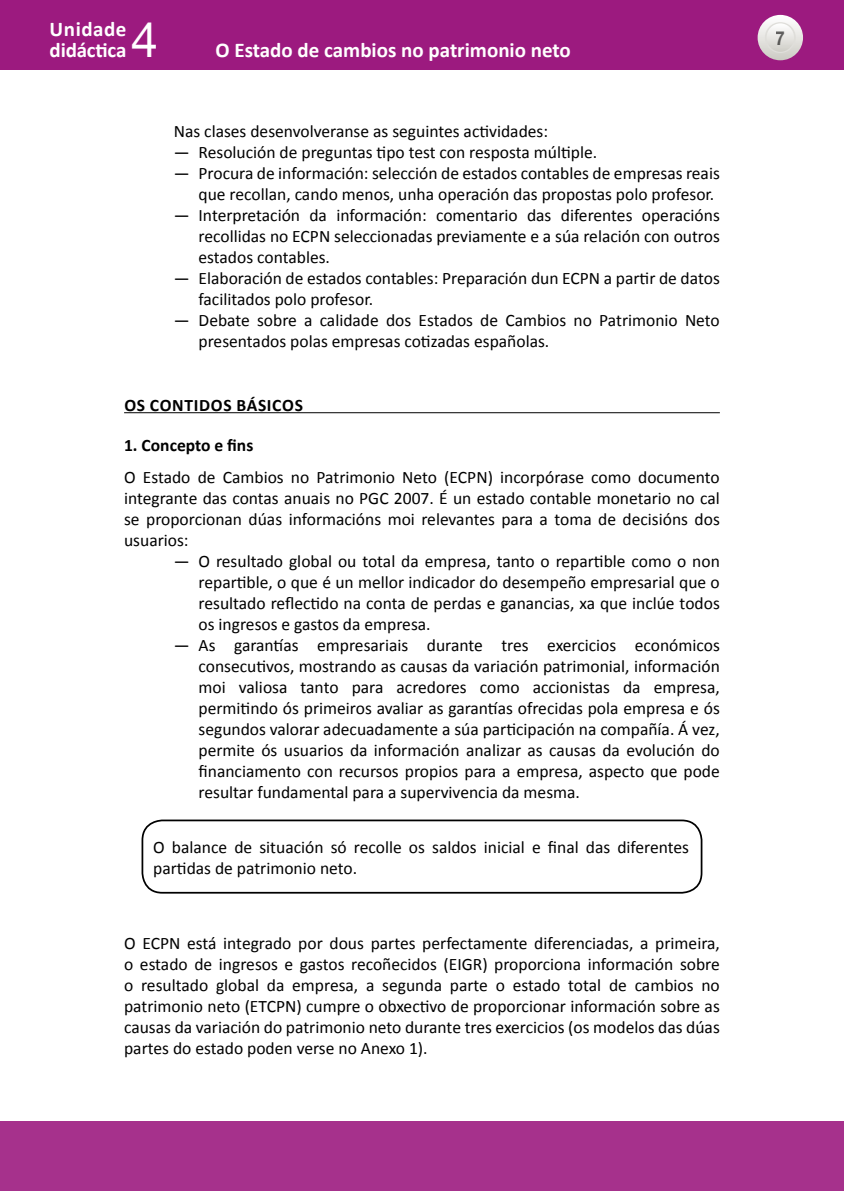
<style>
.page{position:relative;width:844px;height:1191px;background:#fff}
.page>*{position:absolute;margin:0;border:0;box-sizing:border-box;transform-origin:0 0}
.t1{font:49px "Helvetica Neue";color:#fff}
.t2{font:700 21px/21px "Calibri";color:#fff}
.t3{font:700 19.25px "Helvetica Neue";color:#000;scale:.9 1}
.TEXTO{font:17.5px/21px "Calibri";color:#000}
.TXTO_sin_SANGRE{font:17.5px/21px "Calibri";color:#000;text-align:justify}
.TXTO_CON_SANGRE{font:17.5px "Calibri";color:#000}
._0º_Epigrafe{font:700 17.5px "Calibri";letter-spacing:.04em;color:#000}
._1º_Epigrafe{font:700 17.5px "Calibri";color:#000}
</style>
<div class="page">
<div style="left:0;top:0;width:843px;height:69px;background:#9c1a7f"></div>
<svg style="left:757px;top:15px;width:45px;height:45px"></svg>
<svg style="left:765px;top:23px;width:29px;height:29px"></svg>
<div style="left:764px;top:22px;width:31px;height:31px;border:1px solid #dfdeda;border-radius:50%"></div>
<div style="left:0;top:1121px;width:843px;height:70px;background:#a6318c"></div>
<hr style="left:124px;top:412px;width:595px;height:1px;background:#000">
<div style="left:141px;top:819px;width:561px;height:74px;border:2px solid #000;border-radius:20px"></div>
<p class="t2" style="left:50px;top:19px;width:78px">Unidade didáctica</p>
<h1 class="t1" style="left:131px;top:5px;width:29px">4</h1>
<p class="t2" style="left:215px;top:40px;width:357px">O Estado de cambios no patrimonio neto</p>
<p class="TXTO_CON_SANGRE" style="left:174px;top:120px;width:376px">Nas clases desenvolveranse as seguintes actividades:</p>
<p class="TEXTO" style="left:174px;top:142px;width:425px">— Resolución de preguntas tipo test con resposta múltiple.</p>
<p class="TEXTO" style="left:198px;top:163px;width:522px;text-indent:-25px">— Procura de información: selección de estados contables de empresas reais que recollan, cando menos, unha operación das propostas polo profesor.</p>
<p class="TEXTO" style="left:198px;top:205px;width:522px;text-align:justify;text-indent:-25px">— Interpretación da información: comentario das diferentes operacións recollidas no ECPN seleccionadas previamente e a súa relación con outros estados contables.</p>
<p class="TEXTO" style="left:198px;top:268px;width:522px;text-indent:-25px">— Elaboración de estados contables: Preparación dun ECPN a partir de datos facilitados polo profesor.</p>
<p class="TEXTO" style="left:198px;top:310px;width:522px;text-indent:-25px">— Debate sobre a calidade dos Estados de Cambios no Patrimonio Neto presentados polas empresas cotizadas españolas.</p>
<p class="_0º_Epigrafe" style="left:124px;top:393px;width:180px">OS CONTIDOS BÁSICOS</p>
<p class="_1º_Epigrafe" style="left:124px;top:434px;width:131px">1. Concepto e fins</p>
<p class="TXTO_sin_SANGRE" style="left:124px;top:466px;width:597px">O Estado de Cambios no Patrimonio Neto (ECPN) incorpórase como documento integrante das contas anuais no PGC 2007. É un estado contable monetario no cal se proporcionan dúas informacións moi relevantes para a toma de decisións dos usuarios:</p>
<p class="TEXTO" style="left:198px;top:550px;width:522px;text-align:justify;text-indent:-25px">— O resultado global ou total da empresa, tanto o repartible como o non repartible, o que é un mellor indicador do desempeño empresarial que o resultado reflectido na conta de perdas e ganancias, xa que inclúe todos os ingresos e gastos da empresa.</p>
<p class="TEXTO" style="left:198px;top:634px;width:522px;text-align:justify;text-indent:-25px">— As garantías empresariais durante tres exercicios económicos consecutivos, mostrando as causas da variación patrimonial, información moi valiosa tanto para acredores como accionistas da empresa, permitindo ós primeiros avaliar as garantías ofrecidas pola empresa e ós segundos valorar adecuadamente a súa participación na compañía. Á vez, permite ós usuarios da información analizar as causas da evolución do financiamento con recursos propios para a empresa, aspecto que pode resultar fundamental para a supervivencia da mesma.</p>
<p class="TEXTO" style="left:153px;top:836px;width:537px">O balance de situación só recolle os saldos inicial e final das diferentes partidas de patrimonio neto.</p>
<p class="TXTO_sin_SANGRE" style="left:124px;top:932px;width:597px">O ECPN está integrado por dous partes perfectamente diferenciadas, a primeira, o estado de ingresos e gastos recoñecidos (EIGR) proporciona información sobre o resultado global da empresa, a segunda parte o estado total de cambios no patrimonio neto (ETCPN) cumpre o obxectivo de proporcionar información sobre as causas da variación do patrimonio neto durante tres exercicios (os modelos das dúas partes do estado poden verse no Anexo 1).</p>
<p class="t3" style="left:775px;top:26px;width:12px">7</p>
</div>
